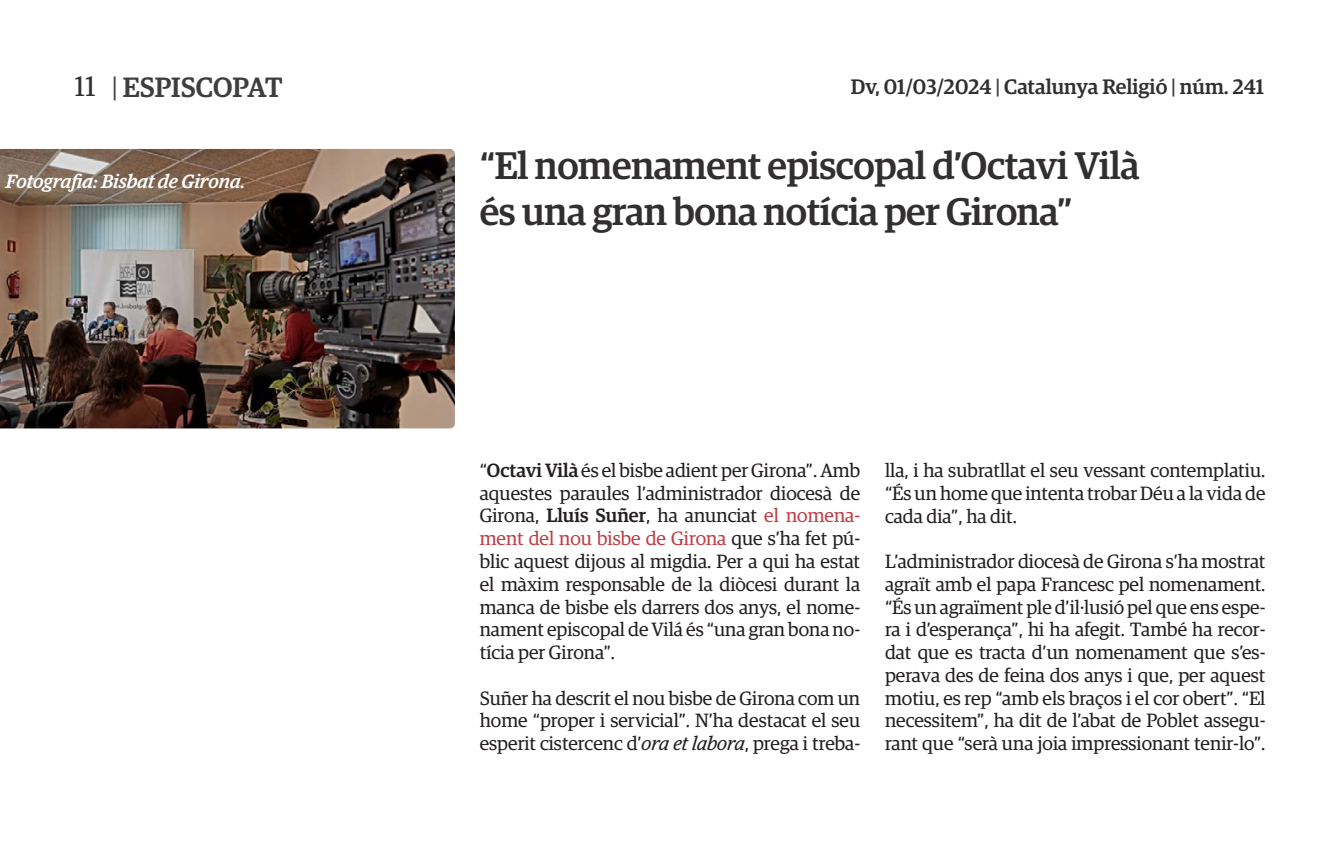
<style>
.page{position:relative;width:1340px;height:844px;background:#fff}
.page>*{position:absolute;margin:0;border:0;box-sizing:border-box;transform-origin:0 0}
.t1{font:500 38.5px "Guardian Egyp";letter-spacing:-.01em;color:#312f30}
.t2{font:500 28px "Guardian Egyp";color:#3e3e3f}
.t3{font:500 21px "Guardian Egyp";color:#312f30}
.t4{font:19.25px/22.8px "Guardian Egyp";color:#231f20;text-align:justify}
.t5{font:italic 500 19.25px "Guardian Egyp";color:#fff}
.s1{font-weight:400;color:#312f30}
.s2{font-weight:400}
.s3{color:#3e3e3f}
.s4{font-weight:500}
.s5{color:#c03e45}
.s6{font-style:italic}
</style>
<div class="page">
<img style="left:0;top:149px;width:455px;height:279px">
<h2 class="t2" style="left:74px;top:67px;width:209px"><span class="s1">11</span> <span class="s2">|</span> ESPISCOPAT</h2>
<p class="t3" style="left:850px;top:71px;width:415px">Dv, 01/03/2024 <span class="s3">|</span> Catalunya Religió <span class="s3">|</span> núm. 241</p>
<p class="t5" style="left:6px;top:168px;width:241px">Fotografia: Bisbat de Girona.</p>
<p class="t1" style="left:480px;top:138px;width:661px">“El nomenament episcopal d’Octavi Vilà</p>
<p class="t1" style="left:480px;top:184px;width:594px">és una gran bona notícia per Girona”</p>
<p class="t4" style="left:480px;top:457px;width:382px">“<span class="s4">Octavi Vilà</span> és el bisbe adient per Girona”. Amb aquestes paraules l’administrador diocesà de Girona, <span class="s4">Lluís Suñer</span>, ha anunciat <span class="s5">el nomena&shy;ment del nou bisbe de Girona</span> que s’ha fet pú&shy;blic aquest dijous al migdia. Per a qui ha estat el màxim responsable de la diòcesi durant la manca de bisbe els darrers dos anys, el nome&shy;nament episcopal de Vilá és “una gran bona no&shy;tícia per Girona”.</p>
<p class="t4" style="left:480px;top:685px;width:382px">Suñer ha descrit el nou bisbe de Girona com un home “proper i servicial”. N’ha destacat el seu esperit cistercenc d’<span class="s6">ora et labora</span>, prega i treba-</p>
<p class="t4" style="left:885px;top:457px;width:382px">lla, i ha subratllat el seu vessant contemplatiu. “És un home que intenta trobar Déu a la vida de cada dia”, ha dit.</p>
<p class="t4" style="left:885px;top:548px;width:382px">L’administrador diocesà de Girona s’ha mostrat agraït amb el papa Francesc pel nomenament. “És un agraïment ple d’il·lusió pel que ens espe&shy;ra i d’esperança”, hi ha afegit. També ha recor&shy;dat que es tracta d’un nomenament que s’es&shy;perava des de feina dos anys i que, per aquest motiu, es rep “amb els braços i el cor obert”. “El necessitem”, ha dit de l’abat de Poblet assegu&shy;rant que “serà una joia impressionant tenir-lo”.</p>
</div>
